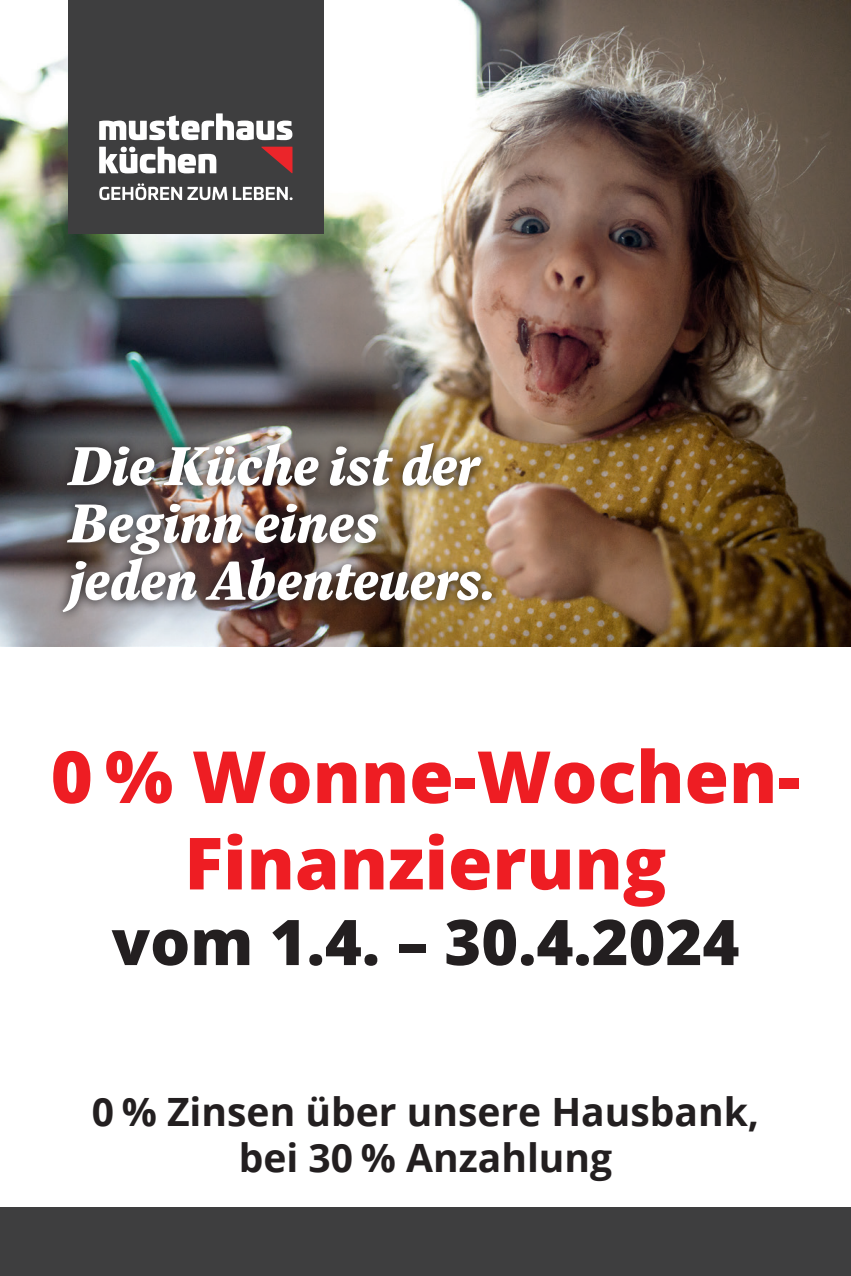
<style>
.page{position:relative;width:851px;height:1276px;background:#fff}
.page>*{position:absolute;margin:0;border:0;box-sizing:border-box;transform-origin:0 0}
.t1{font:72px/86.4px "Open Sans";color:#ee1d23;text-align:center}
.t2{font:63px "Open Sans";color:#231f20}
.t3{font:italic 800 55.5px/57.3px "Dashiell Bright";color:#fff}
.t4{font:700 39px/46.8px "Open Sans";color:#231f20;text-align:center}
</style>
<div class="page">
<img style="left:0;top:0;width:850px;height:646px">
<img style="left:52px;top:433px;width:451px;height:190px">
<div style="left:68px;top:0;width:255px;height:233px;background:#3e3e3f"></div>
<svg style="left:261px;top:147px;width:31px;height:26px"></svg>
<svg style="left:99px;top:113px;width:193px;height:27px"></svg>
<svg style="left:99px;top:183px;width:128px;height:17px"></svg>
<svg style="left:233px;top:187px;width:59px;height:13px"></svg>
<svg style="left:99px;top:147px;width:117px;height:26px"></svg>
<div style="left:0;top:1208px;width:850px;height:68px;background:#3e3e3f"></div>
<h3 class="t3" style="left:68px;top:436px;width:430px">Die Küche ist der<br>Beginn eines jeden Abenteuers.</h3>
<h1 class="t1" style="left:51px;top:732px;width:751px">0 % Wonne-Wochen-<br>Finanzierung</h1>
<h2 class="t2" style="left:112px;top:899px;width:629px">vom 1.4. – 30.4.2024</h2>
<p class="t4" style="left:92px;top:1087px;width:669px">0 % Zinsen über unsere Hausbank, bei 30 % Anzahlung</p>
</div>
